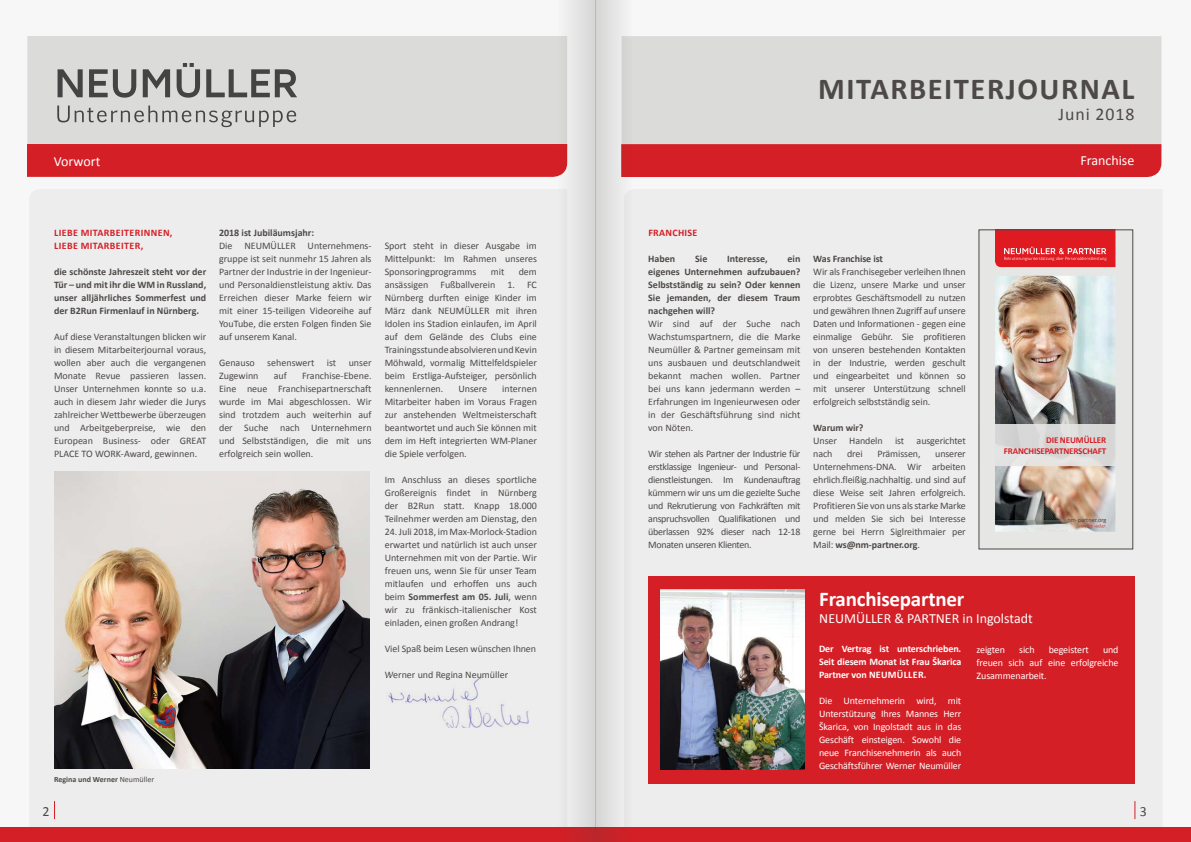
<style>
.page{position:relative;width:1191px;height:842px;background:#ededed}
.page>*{position:absolute;margin:0;border:0;box-sizing:border-box;transform-origin:0 0}
.t1{font:700 30.6px "Calibri";letter-spacing:.05em;color:#4d4947}
.t2{font:700 21px "Calibri";letter-spacing:-.01em;color:#fff}
.t3{font:17.8px "Calibri";letter-spacing:.05em;color:#4d4947}
.t4{font:14px "Calibri";color:#fff}
.t5{font:14px "Calibri";color:#4d4947}
.t6{font:10px/13px "Calibri";color:#4d4947;text-align:justify}
.t7{font:700 10px/13px "Calibri";color:#4d4947;text-align:justify}
.t8{font:10px/13px "Calibri";letter-spacing:-.01em;color:#fff;text-align:justify}
.t9{font:700 10px/13px "Calibri";letter-spacing:-.01em;color:#fff;text-align:justify}
.t10{font:700 10px/13px "Calibri";letter-spacing:.04em;color:#d51f26}
.t11{font:700 9px/10.8px "Calibri";letter-spacing:-.015em;color:#d51f26;text-align:right}
.t12{font:700 8px "Calibri";color:#4d4947}
.t13{font:6.3px "Calibri";color:#444}
.t14{font:4.8px "Calibri";color:#444}
.s1{font-weight:700}
.s2{font-weight:400}
</style>
<div class="page">
<svg style="left:648px;top:229px;width:514px;height:599px"></svg>
<div style="left:648px;top:576px;width:486px;height:207px;background:#d51f26"></div>
<div style="left:648px;top:36px;width:513px;height:108px;background:#dbdbda"></div>
<div style="left:648px;top:144px;width:513px;height:33px;background:#d51f26"></div>
<div style="left:27px;top:36px;width:513px;height:108px;background:#dbdbda"></div>
<div style="left:27px;top:144px;width:513px;height:33px;background:#d51f26"></div>
<div style="left:0;top:828px;width:1191px;height:14px;background:#d51f26"></div>
<svg style="left:58px;top:63px;width:239px;height:35px;background:#a6a6a6"></svg>
<svg style="left:57px;top:106px;width:239px;height:21px;background:#c0c0bf"></svg>
<svg style="left:54px;top:801px;width:1px;height:18px"></svg>
<svg style="left:1134px;top:801px;width:1px;height:18px"></svg>
<svg style="left:596px;top:0;width:52px;height:842px"></svg>
<svg style="left:540px;top:0;width:56px;height:842px"></svg>
<img style="left:54px;top:471px;width:315px;height:298px">
<div style="left:979px;top:230px;width:153px;height:319px;background:#e6e6e5"></div>
<img style="left:995px;top:276px;width:120px;height:256px">
<svg style="left:995px;top:232px;width:120px;height:35px;background:#e22c32"></svg>
<div style="left:979px;top:424px;width:146px;height:42px;background:linear-gradient(to right,#dedfde,#dbdbd9)"></div>
<svg style="left:1080px;top:524px;width:26px;height:4px"></svg>
<img style="left:661px;top:589px;width:144px;height:180px">
<img style="left:386px;top:676px;width:100px;height:29px">
<img style="left:436px;top:699px;width:93px;height:29px">
<h1 class="t1" style="left:818px;top:74px;width:318px">MITARBEITERJOURNAL</h1>
<h3 class="t3" style="left:1058px;top:106px;width:77px">Juni 2018</h3>
<h3 class="t4" style="left:54px;top:155px;width:48px">Vorwort</h3>
<h3 class="t4" style="left:1080px;top:153px;width:56px">Franchise</h3>
<p class="t10" style="left:54px;top:226px;width:120px">LIEBE MITARBEITERINNEN,<br>LIEBE MITARBEITER,</p>
<p class="t7" style="left:54px;top:265px;width:154px">die schönste Jahreszeit steht vor der Tür – und mit ihr die WM in Russland, unser alljährliches Sommerfest und der B2Run Firmenlauf in Nürnberg.</p>
<p class="t6" style="left:54px;top:330px;width:154px">Auf diese Veranstaltungen blicken wir in diesem Mitarbeiterjournal voraus, wollen aber auch die vergangenen Monate Revue passieren lassen.<br>Unser Unternehmen konnte so u.a. auch in diesem Jahr wieder die Jurys zahlreicher Wettbewerbe überzeugen und Arbeitgeberpreise, wie den European Business- oder GREAT PLACE TO WORK-Award, gewinnen.</p>
<p class="t7" style="left:219px;top:226px;width:97px">2018 ist Jubiläumsjahr:</p>
<p class="t6" style="left:219px;top:239px;width:154px">Die NEUMÜLLER Unternehmens&shy;gruppe ist seit nunmehr 15 Jahren als Partner der Industrie in der Ingenieur&shy;und Personaldienstleistung aktiv. Das Erreichen dieser Marke feiern wir mit einer 15-teiligen Videoreihe auf YouTube, die ersten Folgen finden Sie auf unserem Kanal.</p>
<p class="t6" style="left:219px;top:356px;width:154px">Genauso sehenswert ist unser<br>Zugewinn</p>
<p class="t6" style="left:274px;top:369px;width:15px">auf</p>
<p class="t6" style="left:219px;top:369px;width:154px;text-indent:83px">Franchise-Ebene.<br>Eine neue Franchisepartnerschaft wurde im Mai abgeschlossen. Wir sind trotzdem auch weiterhin auf der Suche nach Unternehmern und Selbstständigen, die mit uns erfolgreich sein wollen.</p>
<p class="t6" style="left:385px;top:239px;width:154px">Sport steht in dieser Ausgabe im Mittelpunkt: Im Rahmen unseres Sponsoringprogramms</p>
<p class="t6" style="left:385px;top:265px;width:154px;text-indent:134px">dem ansässigen Fußballverein 1. FC Nürnberg durften einige Kinder im März dank NEUMÜLLER mit ihren Idolen ins Stadion einlaufen, im April auf dem Gelände des Clubs eine Trainingsstunde absolvieren und Kevin Möhwald, vormalig Mittelfeldspieler beim Erstliga-Aufsteiger, persönlich kennenlernen.</p>
<p class="t6" style="left:491px;top:265px;width:15px">mit</p>
<p class="t6" style="left:385px;top:382px;width:154px;text-indent:118px">internen Mitarbeiter haben im Voraus Fragen zur anstehenden Weltmeisterschaft beantwortet und auch Sie können mit dem im Heft integrierten WM-Planer die Spiele verfolgen.</p>
<p class="t6" style="left:385px;top:473px;width:154px">Im Anschluss an dieses sportliche Großereignis findet in Nürnberg der B2Run statt. Knapp 18.000<br>Teilnehmer werden am Dienstag, den</p>
<p class="t6" style="left:385px;top:525px;width:154px">24. Juli 2018, im Max-Morlock-Stadion erwartet und natürlich ist auch unser Unternehmen mit von der Partie. Wir freuen uns, wenn Sie für unser Team mitlaufen und erhoffen uns auch beim <span class="s1">Sommerfest am 05. Juli</span>, wenn wir zu fränkisch-italienischer Kost einladen, einen großen Andrang!</p>
<p class="t6" style="left:385px;top:642px;width:153px">Viel Spaß beim Lesen wünschen Ihnen</p>
<p class="t6" style="left:385px;top:668px;width:125px">Werner und Regina Neumüller</p>
<p class="t6" style="left:458px;top:382px;width:30px">Unsere</p>
<p class="t10" style="left:648px;top:226px;width:51px">FRANCHISE</p>
<p class="t7" style="left:648px;top:252px;width:29px">Haben</p>
<p class="t7" style="left:695px;top:252px;width:14px">Sie</p>
<p class="t7" style="left:727px;top:252px;width:42px">Interesse,</p>
<p class="t7" style="left:813px;top:252px;width:71px">Was Franchise ist</p>
<p class="t6" style="left:813px;top:265px;width:154px">Wir als Franchisegeber verleihen Ihnen die Lizenz, unsere Marke und unser erprobtes Geschäftsmodell zu nutzen und gewähren Ihnen Zugriff auf unsere Daten und Informationen - gegen eine einmalige Gebühr. Sie profitieren von unseren bestehenden Kontakten in der Industrie, werden geschult und eingearbeitet und können so mit unserer Unterstützung schnell erfolgreich selbstständig sein.</p>
<p class="t7" style="left:813px;top:421px;width:52px">Warum wir?</p>
<p class="t6" style="left:813px;top:434px;width:154px">Unser Handeln ist ausgerichtet nach</p>
<p class="t7" style="left:648px;top:252px;width:154px;text-indent:139px">ein eigenes Unternehmen aufzubauen?<br>Selbstständig zu sein? Oder kennen Sie jemanden, der diesem Traum nachgehen will?</p>
<p class="t6" style="left:648px;top:317px;width:154px">Wir sind auf der Suche nach Wachstumspartnern, die die Marke Neumüller &amp; Partner gemeinsam mit uns ausbauen und deutschlandweit bekannt machen wollen. Partner bei uns kann jedermann werden – Erfahrungen im Ingenieurwesen oder in der Geschäftsführung sind nicht von Nöten.</p>
<p class="t6" style="left:648px;top:447px;width:154px">Wir stehen als Partner der Industrie für erstklassige Ingenieur- und Personal&shy;dienstleistungen. Im Kundenauftrag kümmern wir uns um die gezielte Suche und Rekrutierung von Fachkräften mit anspruchsvollen Qualifikationen und überlassen 92% dieser nach 12-18<br>Monaten unseren Klienten.</p>
<p class="t14" style="left:847px;top:299px;width:117px">Für ihre besonders nachhaltige Arbeitsweise wurde die</p>
<p class="t14" style="left:712px;top:321px;width:60px">Premiumdienstleistungssektor</p>
<p class="t14" style="left:712px;top:333px;width:100px">Seit 2003 anerkannter Partner der Industrie</p>
<p class="t14" style="left:733px;top:360px;width:79px">Rekrutierung von Fachkräften mit</p>
<p class="t6" style="left:847px;top:447px;width:17px">drei</p>
<p class="t6" style="left:877px;top:447px;width:45px">Prämissen,</p>
<p class="t6" style="left:813px;top:447px;width:154px;text-indent:122px">unserer Unternehmens-DNA. Wir arbeiten ehrlich.fleißig.nachhaltig. und sind auf diese Weise seit Jahren erfolgreich.<br>Profitieren Sie von uns als starke Marke und melden Sie sich bei Interesse gerne bei Herrn Siglreithmaier per Mail: <span class="s1">ws@nm-partner.org</span>.</p>
<p class="t14" style="left:847px;top:466px;width:88px">und gibt Ihnen gerne weitere Informationen.</p>
<p class="t11" style="left:1003px;top:435px;width:104px">DIE NEUMÜLLER<br>FRANCHISEPARTNERSCHAFT</p>
<p class="t13" style="left:1067px;top:517px;width:41px">nm-partner.org</p>
<h2 class="t2" style="left:819px;top:589px;width:146px">Franchisepartner</h2>
<h3 class="t4" style="left:819px;top:611px;width:215px">NEUMÜLLER &amp; PARTNER in Ingolstadt</h3>
<p class="t9" style="left:819px;top:642px;width:144px">Der Vertrag ist unterschrieben.<br>Seit diesem Monat ist Frau Škarica Partner von NEUMÜLLER.</p>
<p class="t8" style="left:819px;top:694px;width:144px">Die Unternehmerin wird, mit Unterstützung Ihres Mannes Herr Škarica, von Ingolstadt aus in das Geschäft einsteigen. Sowohl die neue Franchisenehmerin als auch Geschäftsführer Werner Neumüller</p>
<p class="t8" style="left:976px;top:643px;width:30px">zeigten</p>
<p class="t8" style="left:1019px;top:643px;width:17px">sich</p>
<p class="t8" style="left:1048px;top:643px;width:42px">begeistert</p>
<p class="t8" style="left:976px;top:643px;width:143px;text-indent:126px">und freuen sich auf eine erfolgreiche Zusammenarbeit.</p>
<p class="t12" style="left:54px;top:776px;width:102px">Regina und Werner <span class="s2">Neumüller</span></p>
<h3 class="t5" style="left:43px;top:804px;width:9px">2</h3>
<h3 class="t5" style="left:1140px;top:804px;width:9px">3</h3>
</div>
